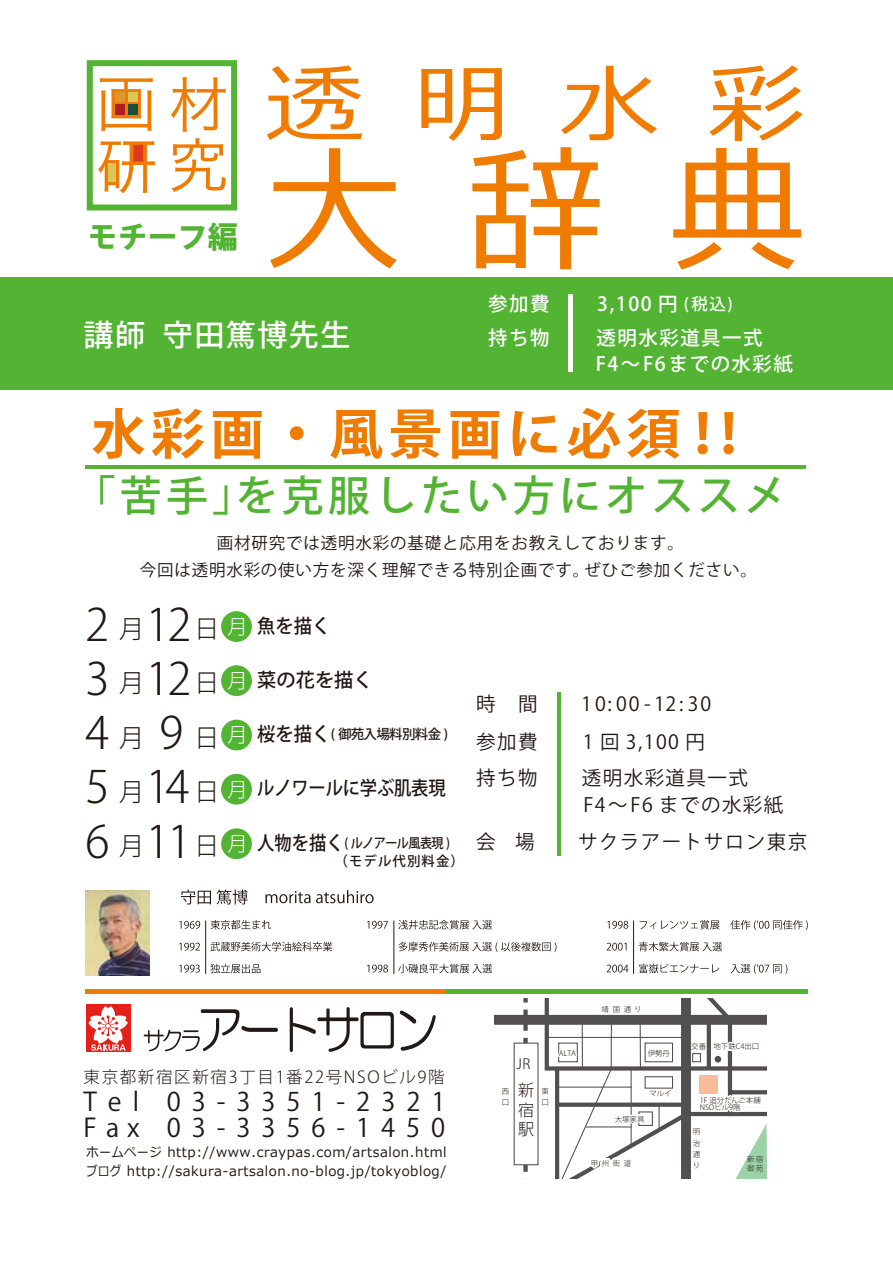
<style>
.page{position:relative;width:893px;height:1263px;background:#fff}
.page>*{position:absolute;margin:0;border:0;box-sizing:border-box;transform-origin:0 0}
.t1{font:138px "Meiryo";color:#ef7c00}
.t2{font:85.5px "Meiryo";color:#ef7c00;scale:1.15 1}
.t3{font:700 54px "Koz Go Pro";letter-spacing:.1em;color:#ef7c00}
.t4{font:500 42px "Koz Go Pro";letter-spacing:.1em;color:#53b332}
.t5{font:500 30px "Koz Go Pro";letter-spacing:.05em;color:#fff}
.t6{font:800 30px "Koz Go Pro";color:#53b332}
.t7{font:25.5px/26px "Koz Go Pro";letter-spacing:.43em;color:#221815}
.t8{font:19.5px/37.5px "Koz Go Pro";letter-spacing:.075em;color:#221815}
.t9{font:500 19.5px/25.5px "Koz Go Pro";letter-spacing:.075em;color:#fff}
.t10{font:500 19.2px "Koz Go Pro";letter-spacing:-.01em;color:#221815;scale:.9 1}
.t11{font:500 19.2px "Koz Go Pro";letter-spacing:-.01em;color:#221815}
.t12{font:500 19.2px "Koz Go Pro";letter-spacing:-.01em;color:#221815;scale:.95 1}
.t13{font:16.5px/27px "Koz Go Pro";letter-spacing:.05em;color:#221815;text-align:center}
.t14{font:300 16.5px "Koz Go Pro";letter-spacing:.1em;color:#221815}
.t15{font:300 16.05px/19.4px "Koz Go Pro";color:#221815;text-align:justify}
.t16{font:300 13.95px "Koz Go Pro";color:#221815}
.t17{font:13.5px/19px "Meiryo";letter-spacing:.04em;color:#221815;scale:.9 1}
.t18{font:500 13.5px/18.9px "Koz Go Pro";letter-spacing:-.05em;color:#221815;scale:.9 1}
.t19{font:500 13.5px "Koz Go Pro";letter-spacing:-.05em;color:#221815}
.t20{font:300 7.5px/11.1px "Koz Go Pro";color:#221815}
.s1{font-size:16.5px}
.s2{font-weight:300;font-size:44.25px}
.s3{font-weight:300;font-size:25.35px}
.s4{font-weight:300;font-size:20.25px;color:#fff}
.s5{font-size:19.2px}
.s6{font-weight:700}
</style>
<div class="page">
<div style="left:0;top:277px;width:893px;height:113px;background:#53b332"></div>
<hr style="left:85px;top:465px;width:721px;height:4px;background:#53b332">
<hr style="left:568px;top:294px;width:4px;height:78px;background:#fff">
<div style="left:86px;top:1004px;width:44px;height:48px;background:#e71f19"></div>
<svg style="left:88px;top:1006px;width:40px;height:45px"></svg>
<svg style="left:144px;top:1009px;width:134px;height:42px"></svg>
<svg style="left:290px;top:1007px;width:104px;height:45px"></svg>
<svg style="left:400px;top:1010px;width:36px;height:41px"></svg>
<hr style="left:85px;top:990px;width:361px;height:4px;background:#ef7c00">
<hr style="left:446px;top:990px;width:362px;height:4px;background:#53b332">
<svg style="left:494px;top:998px;width:273px;height:180px"></svg>
<hr style="left:557px;top:692px;width:4px;height:164px;background:#53b332">
<img style="left:85px;top:890px;width:65px;height:85px">
<svg style="left:179px;top:921px;width:21px;height:8px"></svg>
<svg style="left:210px;top:920px;width:61px;height:9px"></svg>
<svg style="left:179px;top:943px;width:21px;height:7px"></svg>
<svg style="left:210px;top:942px;width:122px;height:9px"></svg>
<svg style="left:179px;top:964px;width:21px;height:8px"></svg>
<svg style="left:210px;top:964px;width:50px;height:9px"></svg>
<svg style="left:181px;top:889px;width:30px;height:15px"></svg>
<svg style="left:217px;top:889px;width:31px;height:15px"></svg>
<svg style="left:265px;top:890px;width:109px;height:13px"></svg>
<svg style="left:367px;top:921px;width:21px;height:8px"></svg>
<svg style="left:398px;top:920px;width:94px;height:9px"></svg>
<svg style="left:398px;top:942px;width:158px;height:10px"></svg>
<svg style="left:367px;top:964px;width:21px;height:8px"></svg>
<svg style="left:398px;top:964px;width:94px;height:9px"></svg>
<svg style="left:607px;top:921px;width:21px;height:8px"></svg>
<svg style="left:639px;top:920px;width:81px;height:9px"></svg>
<svg style="left:730px;top:920px;width:78px;height:10px"></svg>
<svg style="left:607px;top:943px;width:19px;height:7px"></svg>
<svg style="left:639px;top:942px;width:83px;height:9px"></svg>
<svg style="left:607px;top:964px;width:21px;height:8px"></svg>
<svg style="left:639px;top:963px;width:80px;height:10px"></svg>
<svg style="left:730px;top:964px;width:57px;height:10px"></svg>
<hr style="left:205px;top:920px;width:1px;height:54px;background:#221815">
<hr style="left:394px;top:920px;width:1px;height:54px;background:#221815">
<hr style="left:633px;top:920px;width:1px;height:54px;background:#221815">
<div style="left:221px;top:611px;width:31px;height:31px;background:#53b332;border-radius:50%"></div>
<div style="left:221px;top:665px;width:31px;height:31px;background:#53b332;border-radius:50%"></div>
<div style="left:221px;top:720px;width:31px;height:30px;background:#53b332;border-radius:50%"></div>
<div style="left:221px;top:774px;width:31px;height:30px;background:#53b332;border-radius:50%"></div>
<div style="left:221px;top:828px;width:31px;height:31px;background:#53b332;border-radius:50%"></div>
<svg style="left:100px;top:78px;width:53px;height:53px"></svg>
<div style="left:115px;top:92px;width:9px;height:9px;background:#dc972f"></div>
<div style="left:115px;top:105px;width:9px;height:10px;background:#ab1f24"></div>
<div style="left:128px;top:92px;width:9px;height:9px;background:#dbc65a"></div>
<div style="left:128px;top:105px;width:9px;height:10px;background:#1d4d3b"></div>
<svg style="left:171px;top:77px;width:55px;height:55px"></svg>
<svg style="left:98px;top:141px;width:57px;height:52px"></svg>
<svg style="left:171px;top:138px;width:55px;height:54px"></svg>
<div style="left:87px;top:60px;width:150px;height:150px;border:6px solid #53b332"></div>
<h3 class="t6" style="left:88px;top:217px;width:151px">モチーフ編</h3>
<h2 class="t2" style="left:266px;top:45px;width:472px">透明水彩</h2>
<h1 class="t1" style="left:266px;top:115px;width:542px">大辞典</h1>
<h3 class="t5" style="left:84px;top:316px;width:268px">講師 守田篤博先生</h3>
<h3 class="t9" style="left:488px;top:292px;width:84px">参加費　</h3>
<h3 class="t9" style="left:597px;top:292px;width:137px">3,100 円 <span class="s1">(税込)</span></h3>
<h3 class="t9" style="left:488px;top:326px;width:84px">持ち物　</h3>
<h3 class="t9" style="left:596px;top:326px;width:199px">透明水彩道具一式<br>F4～F6までの水彩紙</h3>
<h3 class="t3" style="left:91px;top:399px;width:666px">水彩画・風景画に必須！！</h3>
<h3 class="t4" style="left:74px;top:469px;width:714px">「苦手」を克服したい方にオススメ</h3>
<p class="t13" style="left:140px;top:529px;width:619px">画材研究では透明水彩の基礎と応用をお教えしております。<br>今回は透明水彩の使い方を深く理解できる特別企画です。ぜひご参加ください。</p>
<h3 class="t12" style="left:85px;top:613px;width:260px"><span class="s2">2</span> <span class="s3">月</span><span class="s2">12</span><span class="s3">日</span><span class="s4">月</span>魚を描く</h3>
<h3 class="t11" style="left:85px;top:667px;width:289px"><span class="s2">3</span> <span class="s3">月</span><span class="s2">12</span><span class="s3">日</span><span class="s4">月</span>菜の花を描く</h3>
<p class="t19" style="left:85px;top:725px;width:365px"><span class="s2">4</span> <span class="s3">月</span> <span class="s2">9</span> <span class="s3">日</span><span class="s4">月</span><span class="s5">桜を描く</span>( 御苑入場料別料金 )</p>
<h3 class="t10" style="left:85px;top:776px;width:402px"><span class="s2">5</span> <span class="s3">月</span><span class="s2">14</span> <span class="s3">日</span><span class="s4">月</span>ルノワールに学ぶ肌表現</h3>
<p class="t18" style="left:335px;top:834px;width:146px;text-indent:-249px"><span class="s2">6</span> <span class="s3">月</span><span class="s2">11</span><span class="s3">日</span><span class="s4">月</span><span class="s5">人物を描く</span>( ルノアール風表現 )<span class="s6">（</span>モデル代別料金<span class="s6">）</span></p>
<h3 class="t8" style="left:476px;top:686px;width:236px">時　間　　10: 00 -12: 30参加費</h3>
<h3 class="t8" style="left:476px;top:724px;width:273px;line-height:36px;text-indent:107px">1 回 3,100 円<br>持ち物　 透明水彩道具一式</h3>
<h3 class="t8" style="left:476px;top:786px;width:332px;text-indent:107px">F4～F6 までの水彩紙会 場　 サクラアートサロン東京</h3>
<p class="t14" style="left:84px;top:1066px;width:363px">東京都新宿区新宿3丁目1番22号NSOビル9階</p>
<h3 class="t7" style="left:84px;top:1089px;width:363px">Tel 03-3351-2321<br>Fax 03-3356-1450</h3>
<p class="t17" style="left:86px;top:1143px;width:402px">ホームページ http://www.craypas.com/artsalon.htmlブログ http://sakura-artsalon.no-blog.jp/tokyoblog/</p>
<p class="t20" style="left:602px;top:1004px;width:42px">靖国通り</p>
<p class="t16" style="left:516px;top:1055px;width:16px">JR</p>
<p class="t15" style="left:518px;top:1081px;width:17px">新宿駅</p>
<p class="t20" style="left:502px;top:1086px;width:9px">西口</p>
<p class="t20" style="left:541px;top:1086px;width:9px">東口</p>
<p class="t20" style="left:559px;top:1047px;width:18px">ALTA</p>
<p class="t20" style="left:648px;top:1047px;width:24px">伊勢丹</p>
<p class="t20" style="left:650px;top:1088px;width:23px">マルイ</p>
<p class="t20" style="left:615px;top:1113px;width:31px">大塚家具</p>
<p class="t20" style="left:691px;top:1041px;width:70px">交番 地下鉄C4出口</p>
<p class="t20" style="left:700px;top:1096px;width:62px;line-height:7.5px">1F 追分だんご本舗<br>NSOビル9階</p>
<p class="t20" style="left:693px;top:1126px;width:9px;text-align:justify">明治通り</p>
<p class="t20" style="left:591px;top:1157px;width:42px">甲州街道</p>
<p class="t20" style="left:747px;top:1155px;width:18px;line-height:8.7px">新宿御苑</p>
</div>
